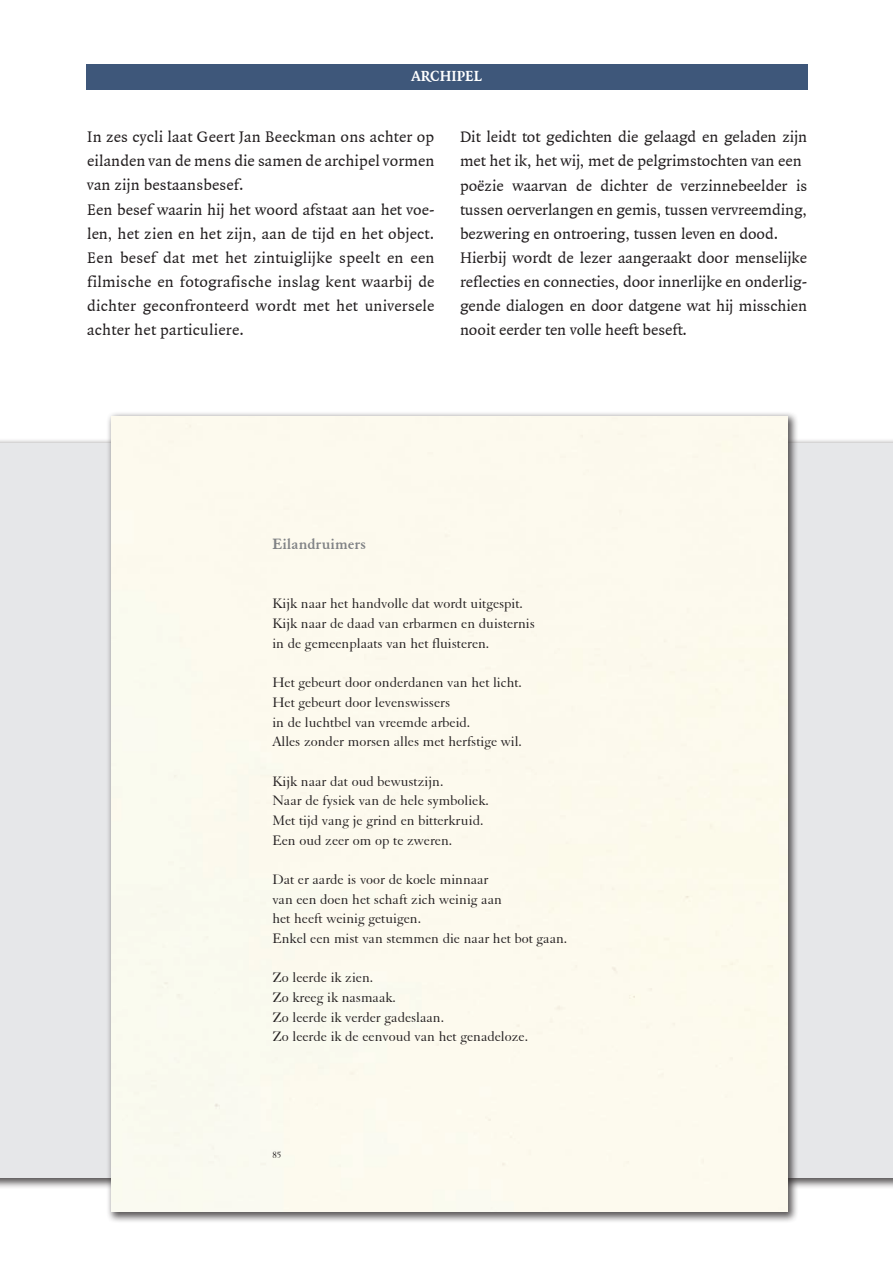
<style>
.page{position:relative;width:893px;height:1263px;background:#fff}
.page>*{position:absolute;margin:0;border:0;box-sizing:border-box;transform-origin:0 0}
.t1{font:16.5px/24px "Quadraat";color:#231f20}
.t2{font:700 16.2px "Elega Garmnd BT";color:#808285}
.t3{font:700 15.75px "Quadraat";color:#fff}
.t4{font:14.7px/19.6px "Elega Garmnd BT";color:#231f20}
.t5{font:9.9px "Elega Garmnd BT";color:#231f20}
</style>
<div class="page">
<div style="left:0;top:443px;width:893px;height:735px;background:#e6e7e9"></div>
<div style="left:87px;top:64px;width:721px;height:25px;background:#3e577a"></div>
<div style="left:107px;top:411px;width:692px;height:812px;background:#231f20;opacity:.75"></div>
<div style="left:112px;top:416px;width:675px;height:795px;background:#fdfaee"></div>
<p class="t3" style="left:411px;top:68px;width:72px">ARCHIPEL</p>
<p class="t1" style="left:87px;top:126px;width:349px">In zes cycli laat Geert Jan Beeckman ons achter op eilanden van de mens die samen de archipel vormen van zijn bestaansbesef.<br>Een besef waarin hij het woord afstaat aan het voe&shy;len, het zien en het zijn, aan de tijd en het object.<br>Een besef dat met het zintuiglijke speelt en een filmische en fotografische inslag kent waarbij de dichter geconfronteerd wordt met het universele achter het particuliere.</p>
<p class="t1" style="left:460px;top:126px;width:349px">Dit leidt tot gedichten die gelaagd en geladen zijn met het ik, het wij, met de pelgrimstochten van een poëzie waarvan de dichter de verzinnebeelder is tussen oerverlangen en gemis, tussen vervreemding, bezwering en ontroering, tussen leven en dood.<br>Hierbij wordt de lezer aangeraakt door menselijke reflecties en connecties, door innerlijke en onderlig&shy;gende dialogen en door datgene wat hij misschien nooit eerder ten volle heeft beseft.</p>
<p class="t2" style="left:272px;top:535px;width:95px">Eilandruimers</p>
<p class="t4" style="left:272px;top:594px;width:264px">Kijk naar het handvolle dat wordt uitgespit.<br>Kijk naar de daad van erbarmen en duisternis in de gemeenplaats van het fluisteren.</p>
<p class="t4" style="left:272px;top:672px;width:251px">Het gebeurt door onderdanen van het licht.<br>Het gebeurt door levenswissers<br>in de luchtbel van vreemde arbeid.<br>Alles zonder morsen alles met herfstige wil.</p>
<p class="t4" style="left:272px;top:771px;width:218px">Kijk naar dat oud bewustzijn.<br>Naar de fysiek van de hele symboliek.<br>Met tijd vang je grind en bitterkruid.<br>Een oud zeer om op te zweren.</p>
<p class="t4" style="left:272px;top:869px;width:296px">Dat er aarde is voor de koele minnaar<br>van een doen het schaft zich weinig aan<br>het heeft weinig getuigen.<br>Enkel een mist van stemmen die naar het bot gaan.</p>
<p class="t4" style="left:272px;top:968px;width:257px">Zo leerde ik zien.<br>Zo kreeg ik nasmaak.<br>Zo leerde ik verder gadeslaan.<br>Zo leerde ik de eenvoud van het genadeloze.</p>
<p class="t5" style="left:272px;top:1149px;width:10px">85</p>
</div>
